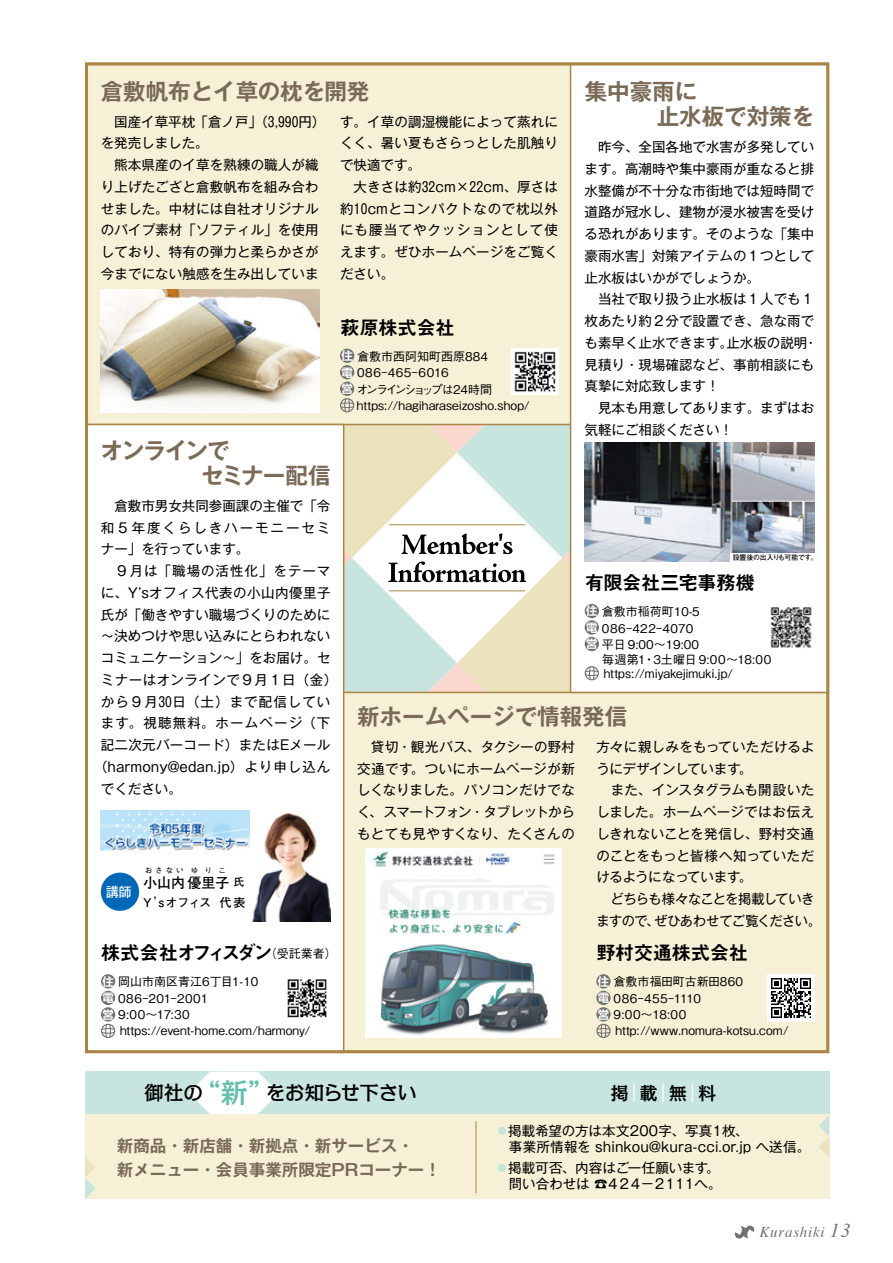
<style>
.page{position:relative;width:893px;height:1263px;background:#fff}
.page>*{position:absolute;margin:0;border:0;box-sizing:border-box;transform-origin:0 0}
.t1{font:700 22.5px/25.5px "Gothic MB101 Pr 5 De";color:#7a6a56}
.t2{font:700 22.5px/25.5px "Gothic MB101 Pr 5 De";letter-spacing:-.04em;color:#7a6a56}
.t3{font:19.5px "Midashi Go Pr 5 MB31";letter-spacing:-.03em;color:#000}
.t4{font:19.5px "Midashi Go Pr 5 MB31";letter-spacing:-.13em;color:#000}
.t5{font:500 19.5px "Kakumin Pro";letter-spacing:-.035em;color:#000}
.t6{font:500 18px "Kakumin Pro";color:#000}
.t7{font:700 16.5px/24px "Gothic MB101 Pr 5 De";color:#7a6a56}
.t8{font:italic 15px "Times";letter-spacing:.05em;color:#727171}
.t9{font:700 13.95px "Futo Go B101 Pr 5";color:#000}
.t10{font:13.5px/21.8px "Gothic MB101 Pr 5";color:#000}
.t11{font:13.5px "Gothic MB101 Pr 5";letter-spacing:.035em;color:#000}
.t12{font:13.5px/21.8px "Gothic MB101 Pr 5";letter-spacing:-.04em;color:#000;text-align:center}
.t13{font:13.5px "Gothic MB101 Pr 5";letter-spacing:.08em;color:#000}
.t14{font:13.5px "Gothic MB101 Pr 5";letter-spacing:.02em;color:#000}
.t15{font:13.5px "Gothic MB101 Pr 5";letter-spacing:.07em;color:#000}
.t16{font:13.5px "Gothic MB101 Pr 5";letter-spacing:.085em;color:#000}
.t17{font:13.5px "Gothic MB101 Pr 5";letter-spacing:.145em;color:#000}
.t18{font:700 13.5px "Futo Go B101 Pr 5";color:#fff}
.t19{font:500 12px/16.5px "Gothic BBB Pr 5";color:#000}
.t20{font:500 12px "Gothic BBB Pr 5";letter-spacing:-.185em;color:#000}
.t21{font:500 12px "Gothic BBB Pr 5";letter-spacing:.04em;color:#000}
.t22{font:700 12px "Futo Go B101 Pr 5";letter-spacing:-.045em;color:#000}
.t23{font:700 7.5px "Futo Go B101 Pr 5";color:#000}
.t24{font:700 7.05px "Futo Go B101 Pr 5";color:#000}
.t25{font:700 6.9px "Futo Go B101 Pr 5";letter-spacing:-.025em;color:#000}
.s1{font-family:"UD Shin Go Pro De";font-weight:700;font-size:11.4px;color:#fff}
.s2{font-size:10.8px}
.s3{font-family:"Gothic BBB Pr 5";font-weight:500;font-size:12px}
.s4{font-size:27.3px;color:#63c0ab}
.s5{color:#fff}
.s6{color:#c7e5de}
.s7{font-size:19.5px}
</style>
<div class="page">
<svg style="left:735px;top:1225px;width:19px;height:14px"></svg>
<div style="left:85px;top:1071px;width:744px;height:128px;background:#f6f1d6"></div>
<div style="left:85px;top:1071px;width:744px;height:43px;background:#c7e5de"></div>
<svg style="left:85px;top:1157px;width:11px;height:42px"></svg>
<svg style="left:819px;top:1116px;width:10px;height:41px"></svg>
<div style="left:85px;top:64px;width:487px;height:361px;background:#f6f1d6"></div>
<div style="left:340px;top:692px;width:489px;height:361px;background:#f6f1d6"></div>
<div style="left:570px;top:64px;width:259px;height:629px;background:#fff;border:2px solid #aa8546"></div>
<div style="left:85px;top:424px;width:259px;height:629px;background:#fff;border:2px solid #aa8546"></div>
<hr style="left:476px;top:1121px;width:1px;height:72px;background:#aa8546">
<svg style="left:189px;top:1071px;width:90px;height:43px"></svg>
<div style="left:596px;top:974px;width:15px;height:14px;background:#727171;border-radius:50%"></div>
<div style="left:596px;top:991px;width:15px;height:14px;background:#727171;border-radius:50%"></div>
<div style="left:596px;top:1007px;width:15px;height:14px;background:#727171;border-radius:50%"></div>
<svg style="left:596px;top:1024px;width:15px;height:14px"></svg>
<svg style="left:141px;top:242px;width:632px;height:631px"></svg>
<img style="left:101px;top:289px;width:218px;height:123px">
<img style="left:512px;top:349px;width:46px;height:46px">
<div style="left:101px;top:974px;width:14px;height:14px;background:#727171;border-radius:50%"></div>
<div style="left:101px;top:991px;width:14px;height:14px;background:#727171;border-radius:50%"></div>
<div style="left:101px;top:1007px;width:14px;height:14px;background:#727171;border-radius:50%"></div>
<svg style="left:101px;top:1024px;width:14px;height:14px"></svg>
<img style="left:767px;top:604px;width:45px;height:47px">
<img style="left:585px;top:442px;width:229px;height:119px">
<img style="left:287px;top:979px;width:40px;height:39px">
<img style="left:366px;top:848px;width:195px;height:189px">
<img style="left:767px;top:974px;width:47px;height:47px">
<div style="left:730px;top:553px;width:89px;height:9px;background:#fff"></div>
<img style="left:250px;top:811px;width:81px;height:110px">
<img style="left:101px;top:811px;width:149px;height:51px">
<div style="left:101px;top:873px;width:38px;height:38px;background:#0068b7;border-radius:50%"></div>
<h1 class="t1" style="left:101px;top:77px;width:270px">倉敷帆布とイ草の枕を開発</h1>
<p class="t10" style="left:101px;top:109px;width:226px;text-indent:14px">国産イ草平枕「倉ノ戸」（3,990円）を発売しました。</p>
<p class="t10" style="left:101px;top:153px;width:219px;text-align:justify;text-indent:14px">熊本県産のイ草を熟練の職人が織り上げたござと倉敷帆布を組み合わせました。中材には自社オリジナルのパイプ素材「ソフティル」を使用しており、特有の弾力と柔らかさが今までにない触感を生み出していま</p>
<p class="t10" style="left:340px;top:109px;width:219px;text-align:justify">す。イ草の調湿機能によって蒸れにくく、暑い夏もさらっとした肌触りで快適です。</p>
<p class="t10" style="left:340px;top:175px;width:219px;text-align:justify;text-indent:14px">大きさは約32cm×22cm、厚さは約10cmとコンパクトなので枕以外にも腰当てやクッションとして使えます。ぜひホームページをご覧ください。</p>
<h2 class="t3" style="left:340px;top:312px;width:116px">萩原株式会社</h2>
<p class="t19" style="left:342px;top:347px;width:148px"><span class="s1">住</span>倉敷市西阿知町西原884</p>
<p class="t21" style="left:342px;top:363px;width:109px"><span class="s1">電</span> 086-465-6016</p>
<p class="t20" style="left:342px;top:380px;width:152px"><span class="s1">営</span>オンラインショップは24時間</p>
<p class="t19" style="left:357px;top:396px;width:175px">https://hagiharaseizosho.shop/</p>
<h1 class="t1" style="left:657px;top:77px;width:159px;text-indent:-72px">集中豪雨に<br>止水板で対策を</h1>
<p class="t10" style="left:584px;top:135px;width:231px;text-align:justify;text-indent:14px">昨今、全国各地で水害が多発しています。高潮時や集中豪雨が重なると排水整備が不十分な市街地では短時間で道路が冠水し、建物が浸水被害を受ける恐れがあります。そのような「集中豪雨水害」対策アイテムの１つとして止水板はいかがでしょうか。</p>
<p class="t10" style="left:584px;top:287px;width:234px;text-indent:14px">当社で取り扱う止水板は１人でも１枚あたり約２分で設置でき、急な雨でも素早く止水できます。止水板の説明・見積り・現場確認など、事前相談にも真摯に対応致します！</p>
<p class="t10" style="left:584px;top:396px;width:231px;text-indent:14px">見本も用意してあります。まずはお気軽にご相談ください！</p>
<h1 class="t2" style="left:201px;top:436px;width:131px;text-indent:-100px">オンラインで<br>セミナー配信</h1>
<p class="t10" style="left:101px;top:494px;width:231px">　倉敷市男女共同参画課の主催で「令</p>
<p class="t17" style="left:101px;top:516px;width:231px">和５年度くらしきハーモニーセミ</p>
<p class="t10" style="left:101px;top:537px;width:150px">ナー」を行っています。</p>
<p class="t15" style="left:101px;top:560px;width:231px">　９月は「職場の活性化」をテーマ</p>
<p class="t11" style="left:101px;top:582px;width:231px">に、Y’sオフィス代表の小山内優里子</p>
<p class="t10" style="left:101px;top:602px;width:231px">氏が「働きやすい職場づくりのために</p>
<p class="t10" style="left:101px;top:624px;width:231px">～決めつけや思い込みにとらわれない</p>
<p class="t10" style="left:101px;top:646px;width:231px">コミュニケーション～」をお届け。セ</p>
<p class="t11" style="left:101px;top:668px;width:238px">ミナーはオンラインで９月１日（金）</p>
<p class="t13" style="left:101px;top:690px;width:231px">から９月30日（土）まで配信してい</p>
<p class="t16" style="left:101px;top:712px;width:231px">ます。視聴無料。ホームページ（下</p>
<p class="t14" style="left:101px;top:734px;width:231px">記二次元バーコード）またはEメール</p>
<p class="t10" style="left:94px;top:755px;width:238px">（harmony@edan.jp）より申し込ん</p>
<p class="t10" style="left:101px;top:776px;width:82px">でください。</p>
<p class="t18" style="left:106px;top:881px;width:27px">講師</p>
<p class="t23" style="left:145px;top:864px;width:40px">おさない</p>
<p class="t24" style="left:191px;top:864px;width:36px">ゆりこ</p>
<p class="t22" style="left:141px;top:893px;width:105px">Ｙｓオフィス 代表</p>
<p class="t9" style="left:143px;top:871px;width:103px">小山内優里子<span class="s2">氏</span></p>
<p class="t22" style="left:153px;top:884px;width:5px">,</p>
<h2 class="t4" style="left:101px;top:937px;width:238px">株式会社オフィスダン<span class="s3">（受託業者）</span></h2>
<p class="t19" style="left:103px;top:972px;width:157px"><span class="s1">住</span>岡山市南区青江6丁目1-10<span class="s1">電</span> 086-201-2001<br><span class="s1">営</span> 9:00～17:30</p>
<p class="t19" style="left:120px;top:1021px;width:192px">https://event-home.com/harmony/</p>
<p class="t25" style="left:733px;top:552px;width:87px">設置後の出入りも可能です。</p>
<h2 class="t3" style="left:585px;top:567px;width:172px">有限会社三宅事務機</h2>
<p class="t19" style="left:586px;top:602px;width:117px"><span class="s1">住</span>倉敷市稲荷町１０-５<span class="s1">電</span> 086-422-4070<span class="s1">営</span>平日 9:00～19:00</p>
<p class="t19" style="left:602px;top:651px;width:171px;line-height:14.2px">毎週第1・3土曜日 9:00～18:00 https://miyakejimuki.jp/</p>
<h1 class="t1" style="left:357px;top:702px;width:271px">新ホームページで情報発信</h1>
<p class="t10" style="left:357px;top:735px;width:219px;text-align:justify">　貸切・観光バス、タクシーの野村交通です。ついにホームページが新しくなりました。パソコンだけでなく、スマートフォン・タブレットからもとても見やすくなり、たくさんの</p>
<p class="t10" style="left:596px;top:735px;width:219px">方々に親しみをもっていただけるようにデザインしています。<br>　また、インスタグラムも開設いたしました。ホームページではお伝えしきれないことを発信し、野村交通のことをもっと皆様へ知っていただけるようになっています。</p>
<p class="t12" style="left:596px;top:887px;width:226px">どちらも様々なことを掲載していき<br>ますので、ぜひあわせてご覧ください。</p>
<h2 class="t3" style="left:596px;top:937px;width:153px">野村交通株式会社</h2>
<p class="t19" style="left:598px;top:972px;width:147px"><span class="s1">住</span>倉敷市福田町古新田860<span class="s1">電</span> 086-455-1110<br><span class="s1">営</span> 9:00～18:00</p>
<p class="t19" style="left:615px;top:1021px;width:175px">http://www.nomura-kotsu.com/</p>
<h2 class="t5" style="left:144px;top:1077px;width:274px">御社の<span class="s4">“新”</span>をお知らせ下さい</h2>
<h3 class="t6" style="left:611px;top:1079px;width:107px">掲<span class="s5">｜</span>載<span class="s5">｜</span>無<span class="s5">｜</span>料</h3>
<p class="t7" style="left:117px;top:1132px;width:325px">新商品・新店舗・新拠点・新サービス・<br>新メニュー・会員事業所限定PRコーナー！</p>
<p class="t10" style="left:495px;top:1121px;width:316px;line-height:16.5px"><span class="s6">⃝</span>掲載希望の方は本文200字、写真１枚、<br>　事業所情報を shinkou@kura-cci.or.jp へ送信。</p>
<p class="t10" style="left:495px;top:1158px;width:228px;line-height:16.5px"><span class="s6">⃝</span>掲載可否、内容はご一任願います。　問い合わせは ☎４２４－２１１１へ。</p>
<p class="t8" style="left:759px;top:1219px;width:92px">Kurashiki <span class="s7">13</span></p>
</div>
